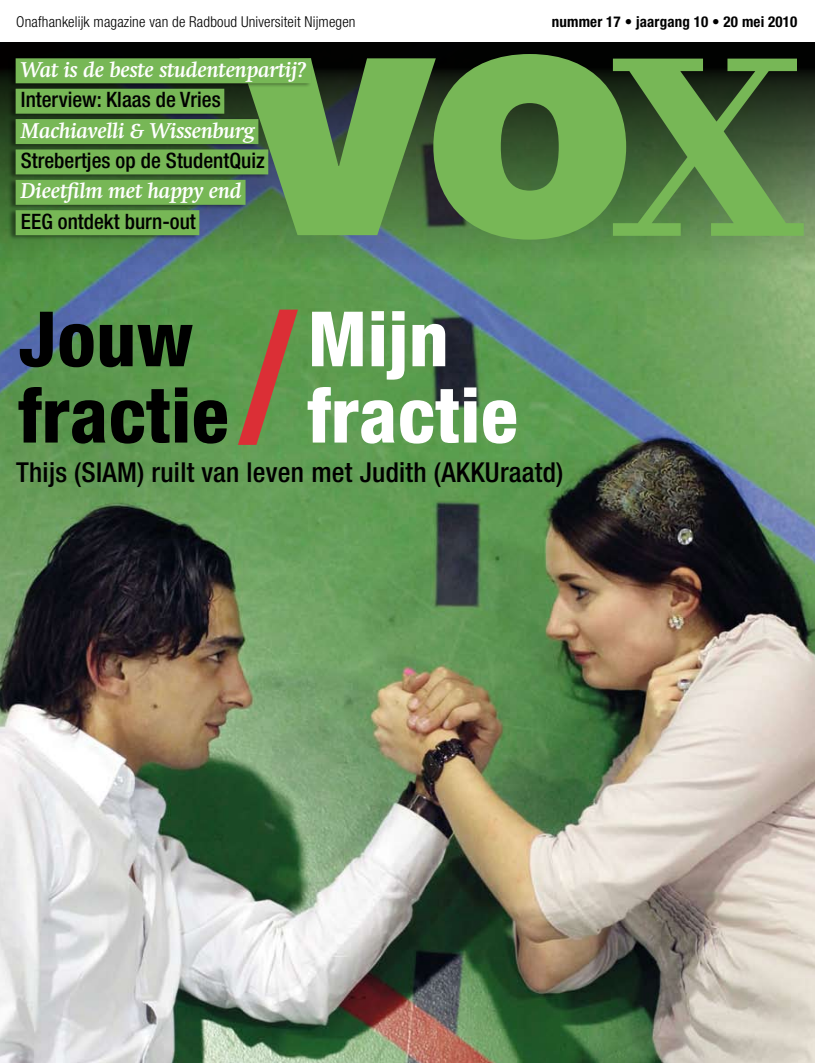
<style>
.page{position:relative;width:815px;height:1063px;background:#fff}
.page>*{position:absolute;margin:0;border:0;box-sizing:border-box;transform-origin:0 0}
.t1{font:800 condensed 76.38px/76.4px "Helvetica Neue";letter-spacing:.01em;color:#fff}
.t2{font:800 condensed 76.38px/76.4px "Helvetica Neue";letter-spacing:.01em;color:#000}
.t3{font:500 condensed 27.5px "Helvetica Neue";letter-spacing:.01em;color:#000}
.t4{font:italic 700 21.25px/30.4px "Swift";letter-spacing:-.01em;color:#fff}
.t5{font:300 condensed 15px "Helvetica Neue";letter-spacing:.01em;color:#000}
.t6{font:700 condensed 15px "Helvetica Neue";letter-spacing:.01em;color:#000}
.s1{font-family:"Helvetica Neue";font-weight:500;font-style:normal;font-stretch:condensed;color:#000}
</style>
<div class="page">
<img style="left:0;top:349px;width:815px;height:714px">
<svg style="left:238px;top:349px;width:60px;height:96px;background:#847a48"></svg>
<svg style="left:0;top:42px;width:815px;height:307px;background:#558152"></svg>
<svg style="left:311px;top:58px;width:122px;height:177px;background:#5e8e48"></svg>
<svg style="left:433px;top:54px;width:193px;height:186px;background:#629748"></svg>
<svg style="left:613px;top:59px;width:191px;height:177px;background:#547f41"></svg>
<div style="left:8px;top:56px;width:303px;height:185px;background:#000;opacity:.45"></div>
<div style="left:16px;top:58px;width:295px;height:25px;background:#77b756"></div>
<div style="left:16px;top:89px;width:208px;height:25px;background:#77b756"></div>
<div style="left:16px;top:119px;width:242px;height:25px;background:#77b756"></div>
<div style="left:16px;top:149px;width:252px;height:25px;background:#77b756"></div>
<div style="left:16px;top:180px;width:230px;height:25px;background:#77b756"></div>
<div style="left:16px;top:210px;width:183px;height:25px;background:#77b756"></div>
<p class="t5" style="left:16px;top:13px;width:341px">Onafhankelijk magazine van de Radboud Universiteit Nijmegen</p>
<p class="t6" style="left:552px;top:12px;width:247px">nummer 17 • jaargang 10 • 20 mei 2010</p>
<p class="t4" style="left:21px;top:54px;width:288px">Wat is de beste studentenpartij?<br><span class="s1">Interview: Klaas de Vries<br></span>Machiavelli &amp; Wissenburg<br><span class="s1">Strebertjes op de StudentQuiz<br></span>Dieetfilm met happy end<br><span class="s1">EEG ontdekt burn-out</span></p>
<p class="t2" style="left:19px;top:300px;width:211px">Jouw fractie</p>
<p class="t1" style="left:308px;top:300px;width:211px">Mijn fractie</p>
<p class="t3" style="left:16px;top:455px;width:549px">Thijs (SIAM) ruilt van leven met Judith (AKKUraatd)</p>
</div>
